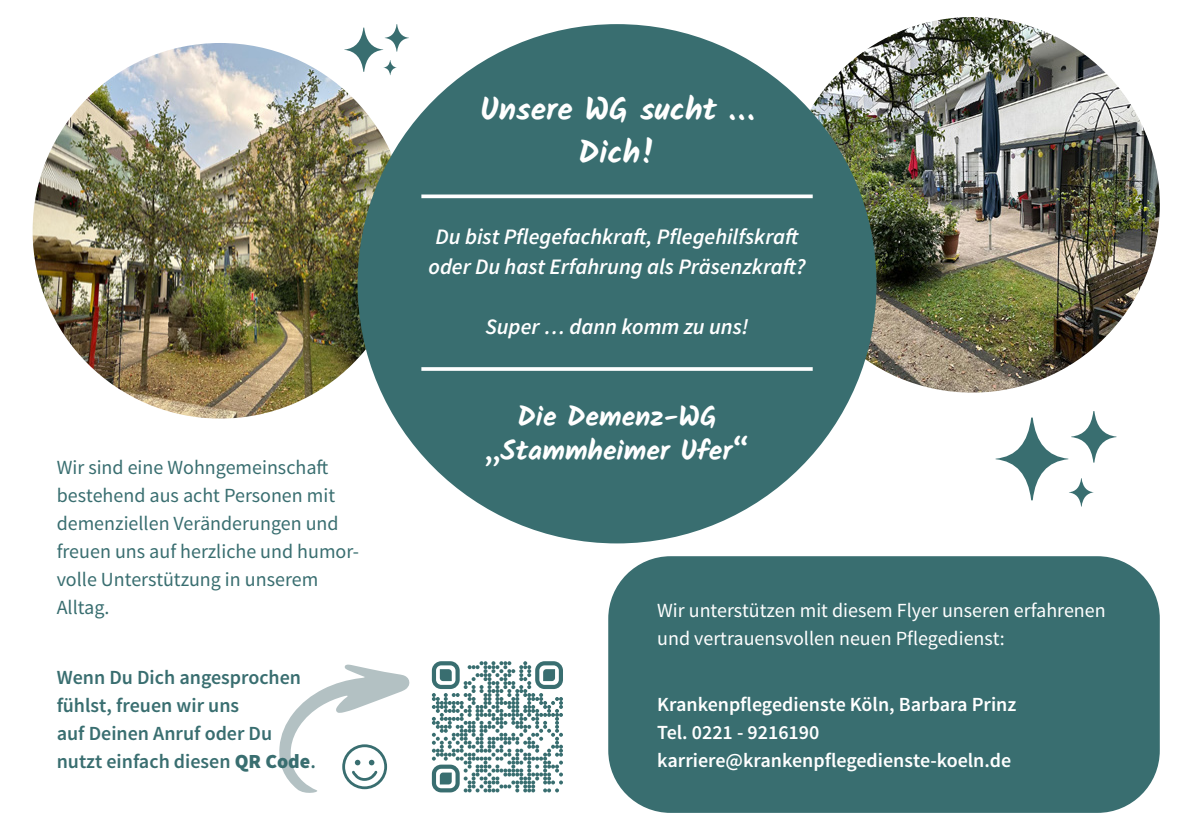
<style>
.page{position:relative;width:1191px;height:840px;background:#fff}
.page>*{position:absolute;margin:0;border:0;box-sizing:border-box;transform-origin:0 0}
.t1{font:700 31.2px/42.4px "Kalam";color:#fff;text-align:center}
.t2{font:700 27.6px/33.2px "Kalam";color:#fff;text-align:center}
.t3{font:italic 600 22px/30px "Source Sans Pro";color:#fff;text-align:center}
.t4{font:20px/28px "Source Sans Pro";color:#396e70}
.t5{font:600 20px/28px "Source Sans Pro";color:#fff}
.t6{font:600 20px/28px "Source Sans Pro";color:#396e70}
.t7{font:20px/28px "Source Sans Pro";color:#fff}
.s1{font-weight:900}
</style>
<div class="page">
<img style="left:33px;top:43px;width:375px;height:375px;border-radius:188px">
<img style="left:784px;top:17px;width:375px;height:375px;border-radius:188px">
<svg style="left:432px;top:661px;width:131px;height:131px"></svg>
<div style="left:357px;top:24px;width:519px;height:519px;background:#396e70;border-radius:50%"></div>
<svg style="left:421px;top:194px;width:391px;height:4px;background:#e5ecec"></svg>
<hr style="left:421px;top:367px;width:391px;height:3px;background:#fff">
<div style="left:608px;top:556px;width:551px;height:256px;background:#396e70;border-radius:62px"></div>
<svg style="left:279px;top:664px;width:131px;height:129px"></svg>
<svg style="left:995px;top:411px;width:121px;height:95px"></svg>
<svg style="left:344px;top:24px;width:65px;height:51px"></svg>
<p class="t4" style="left:57px;top:453px;width:304px">Wir sind eine Wohngemeinschaft bestehend aus acht Personen mit demenziellen Veränderungen und freuen uns auf herzliche und humor&shy;volle Unterstützung in unserem<br>Alltag.</p>
<p class="t6" style="left:57px;top:663px;width:261px">Wenn Du Dich angesprochen fühlst, freuen wir uns<br>auf Deinen Anruf oder Du nutzt einfach diesen <span class="s1">QR Code</span>.</p>
<h1 class="t1" style="left:480px;top:88px;width:275px">Unsere WG sucht …<br>Dich!</h1>
<p class="t3" style="left:428px;top:222px;width:379px">Du bist Pflegefachkraft, Pflegehilfskraft oder Du hast Erfahrung als Präsenzkraft?</p>
<p class="t3" style="left:485px;top:312px;width:265px">Super … dann komm zu uns!</p>
<h2 class="t2" style="left:485px;top:400px;width:266px">Die Demenz-WG „Stammheimer Ufer“</h2>
<p class="t7" style="left:657px;top:596px;width:450px">Wir unterstützen mit diesem Flyer unseren erfahrenen und vertrauensvollen neuen Pflegedienst:</p>
<p class="t5" style="left:657px;top:690px;width:361px">Krankenpflegedienste Köln, Barbara Prinz<br>Tel. 0221 - 9216190 karriere@krankenpflegedienste-koeln.de</p>
</div>
